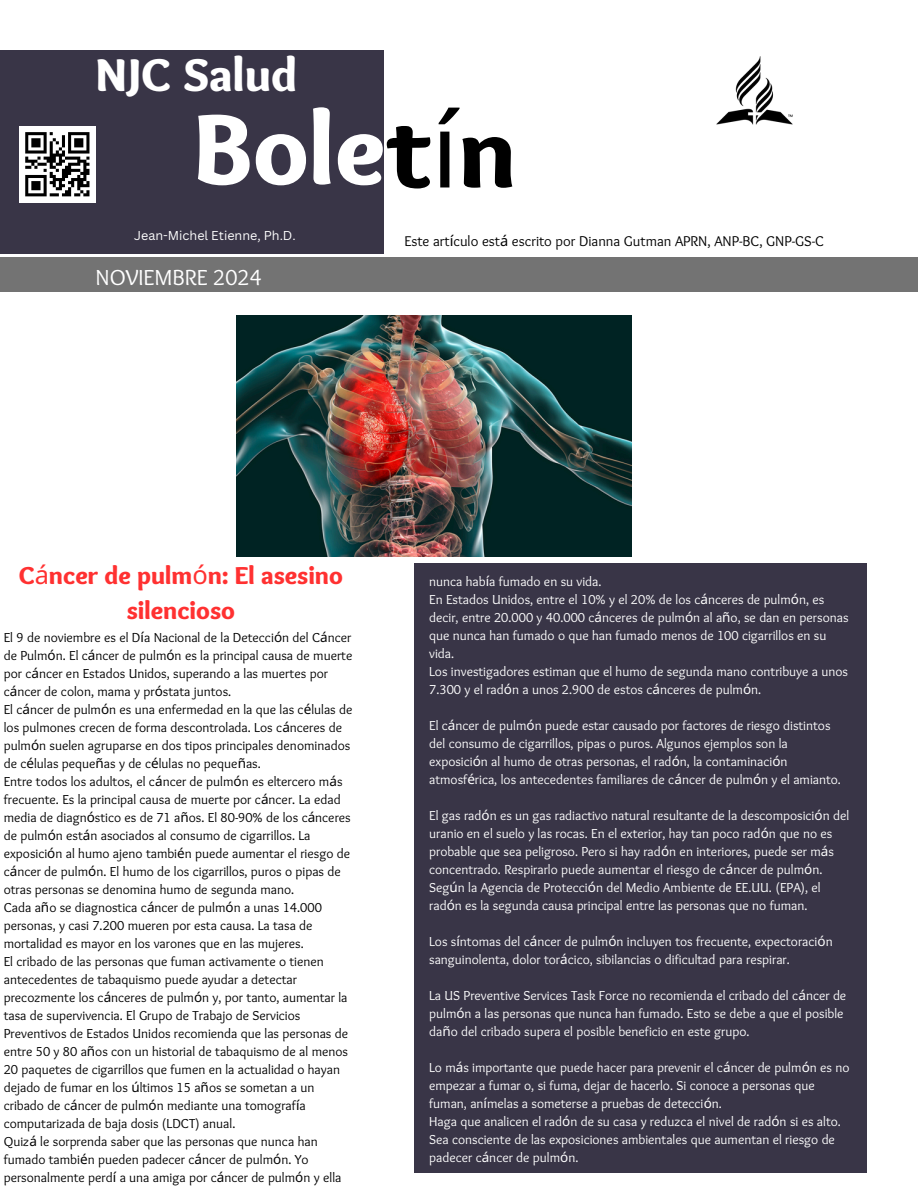
<style>
.page{position:relative;width:918px;height:1188px;background:#fff}
.page>*{position:absolute;margin:0;border:0;box-sizing:border-box;transform-origin:0 0}
.t1{font:900 104.25px "Sukar";color:#000}
.t2{font:900 103.65px "Sukar";color:#fff}
.t3{font:900 47.85px "Sukar";color:#fff}
.t4{font:900 25.5px/34.8px "Sukar";color:#ff3131;text-align:center}
.t5{font:22.5px "Sukar";color:#fff}
.t6{font:14.7px "Sukar";color:#000}
.t7{font:13.5px/18px "Sukar";color:#fff}
.t8{font:13.5px/18px "Sukar";color:#000}
.t9{font:12.6px "Canva Sans";color:#fff}
.s1{font-family:"Noto Sans";font-weight:400}
.s2{font-family:"Noto Sans"}
</style>
<div class="page">
<div style="left:0;top:257px;width:918px;height:35px;background:#737373"></div>
<div style="left:0;top:50px;width:384px;height:203px;background:#393547"></div>
<div style="left:414px;top:563px;width:452px;height:610px;background:#393547"></div>
<div style="left:19px;top:126px;width:77px;height:77px;background:#fff"></div>
<svg style="left:25px;top:132px;width:64px;height:64px"></svg>
<img style="left:716px;top:56px;width:77px;height:69px">
<img style="left:237px;top:315px;width:395px;height:241px">
<h2 class="t3" style="left:96px;top:47px;width:203px">NJC Salud</h2>
<p class="t2" style="left:193px;top:89px;width:194px">Bole</p>
<p class="t1" style="left:387px;top:92px;width:131px">t<span class="s1">í</span>n</p>
<h1 class="t9" style="left:134px;top:227px;width:163px">Jean-Michel Etienne, Ph.D.</h1>
<h1 class="t5" style="left:96px;top:264px;width:167px">NOVIEMBRE 2024</h1>
<h4 class="t6" style="left:404px;top:233px;width:421px">Este art<span class="s2">í</span>culo est<span class="s2">á</span> escrito por Dianna Gutman APRN, ANP-BC, GNP-GS-C</h4>
<h4 class="t4" style="left:19px;top:560px;width:326px">C<span class="s1">á</span>ncer de pulm<span class="s1">ó</span>n: El asesino silencioso</h4>
<h4 class="t8" style="left:4px;top:630px;width:350px">El 9 de noviembre es el D<span class="s2">í</span>a Nacional de la Detecci<span class="s2">ó</span>n del C<span class="s2">á</span>ncer de Pulm<span class="s2">ó</span>n. El c<span class="s2">á</span>ncer de pulm<span class="s2">ó</span>n es la principal causa de muerte por c<span class="s2">á</span>ncer en Estados Unidos, superando a las muertes por c<span class="s2">á</span>ncer de colon, mama y pr<span class="s2">ó</span>stata juntos.<br>El c<span class="s2">á</span>ncer de pulm<span class="s2">ó</span>n es una enfermedad en la que las c<span class="s2">é</span>lulas de los pulmones crecen de forma descontrolada. Los c<span class="s2">á</span>nceres de pulm<span class="s2">ó</span>n suelen agruparse en dos tipos principales denominados de c<span class="s2">é</span>lulas peque<span class="s2">ñ</span>as y de c<span class="s2">é</span>lulas no peque<span class="s2">ñ</span>as.<br>Entre todos los adultos, el c<span class="s2">á</span>ncer de pulm<span class="s2">ó</span>n es eltercero m<span class="s2">á</span>s frecuente. Es la principal causa de muerte por c<span class="s2">á</span>ncer. La edad media de diagn<span class="s2">ó</span>stico es de 71 a<span class="s2">ñ</span>os. El 80-90% de los c<span class="s2">á</span>nceres de pulm<span class="s2">ó</span>n est<span class="s2">á</span>n asociados al consumo de cigarrillos. La exposici<span class="s2">ó</span>n al humo ajeno tambi<span class="s2">é</span>n puede aumentar el riesgo de c<span class="s2">á</span>ncer de pulm<span class="s2">ó</span>n. El humo de los cigarrillos, puros o pipas de otras personas se denomina humo de segunda mano.<br>Cada a<span class="s2">ñ</span>o se diagnostica c<span class="s2">á</span>ncer de pulm<span class="s2">ó</span>n a unas 14.000 personas, y casi 7.200 mueren por esta causa. La tasa de mortalidad es mayor en los varones que en las mujeres.<br>El cribado de las personas que fuman activamente o tienen antecedentes de tabaquismo puede ayudar a detectar precozmente los c<span class="s2">á</span>nceres de pulm<span class="s2">ó</span>n y, por tanto, aumentar la tasa de supervivencia. El Grupo de Trabajo de Servicios Preventivos de Estados Unidos recomienda que las personas de entre 50 y 80 a<span class="s2">ñ</span>os con un historial de tabaquismo de al menos 20 paquetes de cigarrillos que fumen en la actualidad o hayan dejado de fumar en los <span class="s2">ú</span>ltimos 15 a<span class="s2">ñ</span>os se sometan a un cribado de c<span class="s2">á</span>ncer de pulm<span class="s2">ó</span>n mediante una tomograf<span class="s2">í</span>a computarizada de baja dosis (LDCT) anual.<br>Quiz<span class="s2">á</span> le sorprenda saber que las personas que nunca han fumado tambi<span class="s2">é</span>n pueden padecer c<span class="s2">á</span>ncer de pulm<span class="s2">ó</span>n. Yo personalmente perd<span class="s2">í</span> a una amiga por c<span class="s2">á</span>ncer de pulm<span class="s2">ó</span>n y ella</h4>
<h4 class="t7" style="left:429px;top:573px;width:421px">nunca hab<span class="s2">í</span>a fumado en su vida.<br>En Estados Unidos, entre el 10% y el 20% de los c<span class="s2">á</span>nceres de pulm<span class="s2">ó</span>n, es decir, entre 20.000 y 40.000 c<span class="s2">á</span>nceres de pulm<span class="s2">ó</span>n al a<span class="s2">ñ</span>o, se dan en personas que nunca han fumado o que han fumado menos de 100 cigarrillos en su vida.<br>Los investigadores estiman que el humo de segunda mano contribuye a unos 7.300 y el rad<span class="s2">ó</span>n a unos 2.900 de estos c<span class="s2">á</span>nceres de pulm<span class="s2">ó</span>n.</h4>
<h4 class="t7" style="left:429px;top:717px;width:413px">El c<span class="s2">á</span>ncer de pulm<span class="s2">ó</span>n puede estar causado por factores de riesgo distintos del consumo de cigarrillos, pipas o puros. Algunos ejemplos son la exposici<span class="s2">ó</span>n al humo de otras personas, el rad<span class="s2">ó</span>n, la contaminaci<span class="s2">ó</span>n atmosf<span class="s2">é</span>rica, los antecedentes familiares de c<span class="s2">á</span>ncer de pulm<span class="s2">ó</span>n y el amianto.</h4>
<h4 class="t7" style="left:429px;top:807px;width:422px">El gas rad<span class="s2">ó</span>n es un gas radiactivo natural resultante de la descomposici<span class="s2">ó</span>n del uranio en el suelo y las rocas. En el exterior, hay tan poco rad<span class="s2">ó</span>n que no es probable que sea peligroso. Pero si hay rad<span class="s2">ó</span>n en interiores, puede ser m<span class="s2">á</span>s concentrado. Respirarlo puede aumentar el riesgo de c<span class="s2">á</span>ncer de pulm<span class="s2">ó</span>n.<br>Seg<span class="s2">ú</span>n la Agencia de Protecci<span class="s2">ó</span>n del Medio Ambiente de EE.UU. (EPA), el rad<span class="s2">ó</span>n es la segunda causa principal entre las personas que no fuman.</h4>
<h4 class="t7" style="left:429px;top:933px;width:405px">Los s<span class="s2">í</span>ntomas del c<span class="s2">á</span>ncer de pulm<span class="s2">ó</span>n incluyen tos frecuente, expectoraci<span class="s2">ó</span>n sanguinolenta, dolor tor<span class="s2">á</span>cico, sibilancias o dificultad para respirar.</h4>
<h3 class="t7" style="left:429px;top:987px;width:419px">La US Preventive Services Task Force no recomienda el cribado del c<span class="s2">á</span>ncer de pulm<span class="s2">ó</span>n a las personas que nunca han fumado. Esto se debe a que el posible da<span class="s2">ñ</span>o del cribado supera el posible beneficio en este grupo.</h3>
<p class="t7" style="left:429px;top:1059px;width:422px">Lo m<span class="s2">á</span>s importante que puede hacer para prevenir el c<span class="s2">á</span>ncer de pulm<span class="s2">ó</span>n es no empezar a fumar o, si fuma, dejar de hacerlo. Si conoce a personas que fuman, an<span class="s2">í</span>melas a someterse a pruebas de detecci<span class="s2">ó</span>n.<br>Haga que analicen el rad<span class="s2">ó</span>n de su casa y reduzca el nivel de rad<span class="s2">ó</span>n si es alto.<br>Sea consciente de las exposiciones ambientales que aumentan el riesgo de padecer c<span class="s2">á</span>ncer de pulm<span class="s2">ó</span>n.</p>
</div>
